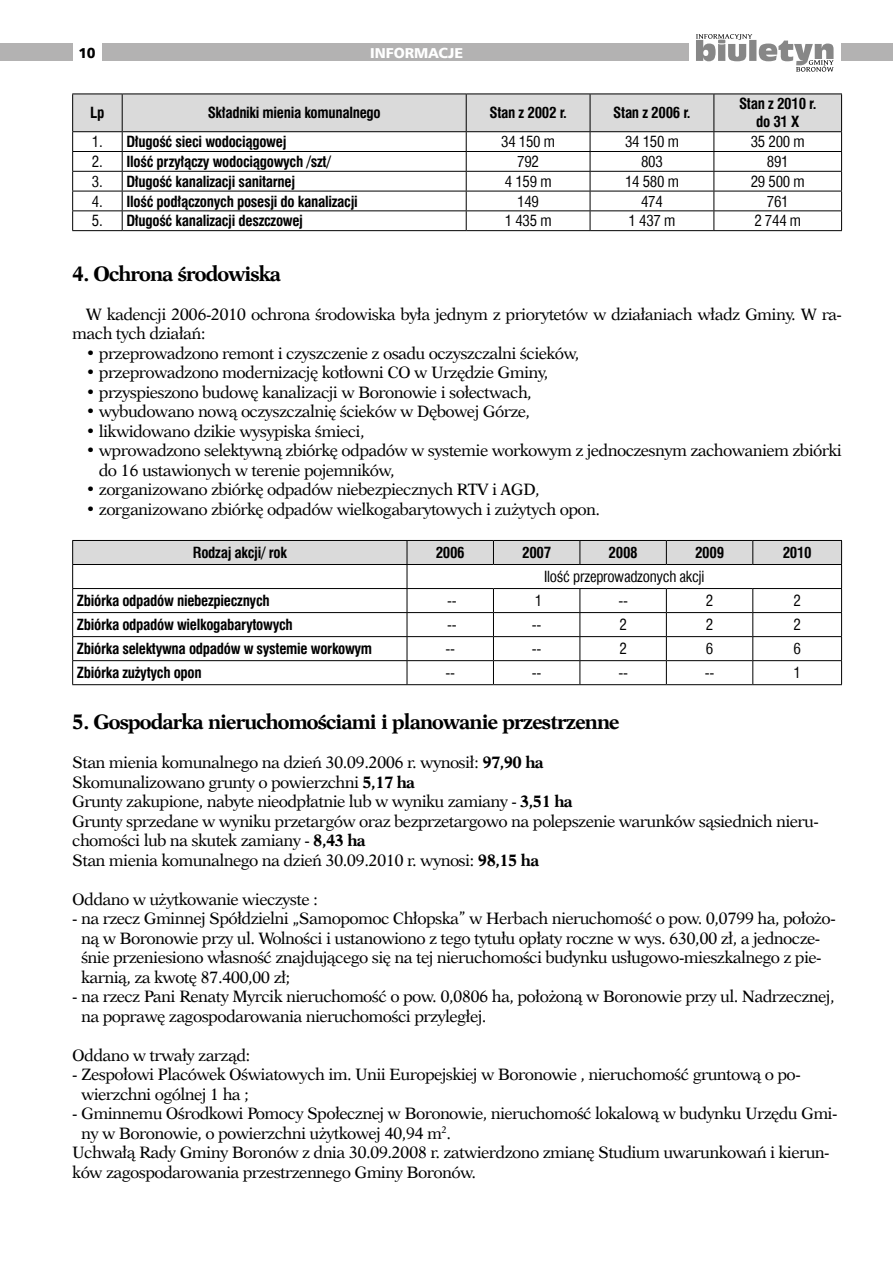
<style>
.page{position:relative;width:893px;height:1263px;background:#fff}
.page>*{position:absolute;margin:0;border:0;box-sizing:border-box;transform-origin:0 0}
.t1{font:700 21px "Dutch 823 EU";letter-spacing:-.04em;color:#000}
.t2{font:16.5px/19.5px "Dutch 823 EU";letter-spacing:-.04em;color:#000}
.t3{font:700 15px/18px "Swis 721 Cn EU";letter-spacing:-.02em;color:#000;text-align:center}
.t4{font:15px "Swis 721 Cn EU";letter-spacing:-.02em;color:#000}
.t5{font:14.4px "Humnst 777 Blk EU";color:#fff}
.t6{font:14.4px "Humnst 777 Blk EU";color:#000}
.s1{font-weight:400}
.s2{font-weight:700}
</style>
<div class="page">
<div style="left:102px;top:44px;width:587px;height:17px;background:#b3b2b2"></div>
<div style="left:842px;top:44px;width:51px;height:17px;background:#b3b2b2"></div>
<div style="left:0;top:44px;width:72px;height:17px;background:#b3b2b2"></div>
<svg style="left:696px;top:34px;width:138px;height:38px"></svg>
<hr style="left:72px;top:230px;width:50px;height:1px;background:#000">
<hr style="left:122px;top:230px;width:344px;height:1px;background:#000">
<hr style="left:466px;top:230px;width:124px;height:1px;background:#000">
<hr style="left:590px;top:230px;width:124px;height:1px;background:#000">
<hr style="left:714px;top:230px;width:128px;height:1px;background:#000">
<svg style="left:72px;top:94px;width:770px;height:136px"></svg>
<hr style="left:72px;top:684px;width:335px;height:1px;background:#000">
<hr style="left:407px;top:684px;width:86px;height:1px;background:#000">
<hr style="left:493px;top:684px;width:87px;height:1px;background:#000">
<hr style="left:580px;top:684px;width:86px;height:1px;background:#000">
<hr style="left:666px;top:684px;width:87px;height:1px;background:#000">
<hr style="left:753px;top:684px;width:89px;height:1px;background:#000">
<svg style="left:72px;top:540px;width:770px;height:144px"></svg>
<p class="t6" style="left:79px;top:43px;width:19px">10</p>
<p class="t5" style="left:370px;top:43px;width:95px">INFORMACJE</p>
<p class="t3" style="left:90px;top:105px;width:16px">Lp</p>
<p class="t3" style="left:208px;top:105px;width:174px">Składniki mienia komunalnego</p>
<p class="t3" style="left:489px;top:105px;width:79px">Stan z 2002 r.</p>
<p class="t3" style="left:613px;top:105px;width:79px">Stan z 2006 r.</p>
<p class="t3" style="left:739px;top:96px;width:79px">Stan z 2010 r. do 31 X</p>
<p class="t3" style="left:92px;top:133px;width:196px"><span class="s1">1.</span> Długość sieci wodociągowej</p>
<p class="t4" style="left:501px;top:132px;width:55px">34 150 m</p>
<p class="t4" style="left:625px;top:132px;width:55px">34 150 m</p>
<p class="t4" style="left:751px;top:132px;width:55px">35 200 m</p>
<p class="t3" style="left:92px;top:153px;width:240px"><span class="s1">2.</span> Ilość przyłączy wodociągowych /szt/</p>
<p class="t4" style="left:517px;top:152px;width:23px">792</p>
<p class="t4" style="left:641px;top:152px;width:23px">803</p>
<p class="t4" style="left:767px;top:152px;width:23px">891</p>
<p class="t3" style="left:92px;top:173px;width:205px"><span class="s1">3.</span> Długość kanalizacji sanitarnej</p>
<p class="t4" style="left:505px;top:171px;width:48px">4 159 m</p>
<p class="t4" style="left:625px;top:171px;width:55px">14 580 m</p>
<p class="t4" style="left:751px;top:171px;width:55px">29 500 m</p>
<p class="t3" style="left:92px;top:193px;width:267px"><span class="s1">4.</span> Ilość podłączonych posesji do kanalizacji</p>
<p class="t4" style="left:517px;top:191px;width:23px">149</p>
<p class="t4" style="left:641px;top:191px;width:23px">474</p>
<p class="t4" style="left:767px;top:191px;width:23px">761</p>
<p class="t3" style="left:92px;top:213px;width:213px"><span class="s1">5.</span> Długość kanalizacji deszczowej</p>
<p class="t4" style="left:505px;top:211px;width:48px">1 435 m</p>
<p class="t4" style="left:629px;top:211px;width:48px">1 437 m</p>
<p class="t4" style="left:754px;top:211px;width:48px">2 744 m</p>
<p class="t1" style="left:72px;top:260px;width:210px">4. Ochrona środowiska</p>
<p class="t2" style="left:72px;top:304px;width:771px;text-indent:13px">W kadencji 2006-2010 ochrona środowiska była jednym z priorytetów w działaniach władz Gminy. W ra&shy;mach tych działań:</p>
<p class="t2" style="left:86px;top:343px;width:495px">• przeprowadzono remont i czyszczenie z osadu oczyszczalni ścieków,</p>
<p class="t2" style="left:86px;top:363px;width:464px">• przeprowadzono modernizację kotłowni CO w Urzędzie Gminy,</p>
<p class="t2" style="left:86px;top:382px;width:448px">• przyspieszono budowę kanalizacji w Boronowie i sołectwach,</p>
<p class="t2" style="left:86px;top:402px;width:446px">• wybudowano nową oczyszczalnię ścieków w Dębowej Górze,</p>
<p class="t2" style="left:86px;top:421px;width:280px">• likwidowano dzikie wysypiska śmieci,</p>
<p class="t2" style="left:99px;top:441px;width:744px;text-indent:-13px">• wprowadzono selektywną zbiórkę odpadów w systemie workowym z jednoczesnym zachowaniem zbiórki do 16 ustawionych w terenie pojemników,</p>
<p class="t2" style="left:86px;top:480px;width:456px">• zorganizowano zbiórkę odpadów niebezpiecznych RTV i AGD,</p>
<p class="t2" style="left:86px;top:499px;width:516px">• zorganizowano zbiórkę odpadów wielkogabarytowych i zużytych opon.</p>
<p class="t3" style="left:193px;top:544px;width:96px">Rodzaj akcji/ rok</p>
<p class="t3" style="left:436px;top:544px;width:31px">2006</p>
<p class="t3" style="left:522px;top:544px;width:31px">2007</p>
<p class="t3" style="left:609px;top:544px;width:31px">2008</p>
<p class="t3" style="left:695px;top:544px;width:31px">2009</p>
<p class="t3" style="left:783px;top:544px;width:31px">2010</p>
<p class="t4" style="left:544px;top:567px;width:162px">Ilość przeprowadzonych akcji</p>
<p class="t3" style="left:77px;top:592px;width:194px">Zbiórka odpadów niebezpiecznych</p>
<p class="t4" style="left:447px;top:591px;width:11px">--</p>
<p class="t4" style="left:535px;top:591px;width:9px">1</p>
<p class="t4" style="left:618px;top:591px;width:11px">--</p>
<p class="t4" style="left:706px;top:591px;width:9px">2</p>
<p class="t4" style="left:793px;top:591px;width:9px">2</p>
<p class="t3" style="left:77px;top:616px;width:217px">Zbiórka odpadów wielkogabarytowych</p>
<p class="t4" style="left:447px;top:615px;width:11px">--</p>
<p class="t4" style="left:532px;top:615px;width:11px">--</p>
<p class="t4" style="left:619px;top:615px;width:9px">2</p>
<p class="t4" style="left:706px;top:615px;width:9px">2</p>
<p class="t4" style="left:793px;top:615px;width:9px">2</p>
<p class="t3" style="left:77px;top:640px;width:297px">Zbiórka selektywna odpadów w systemie workowym</p>
<p class="t4" style="left:445px;top:639px;width:11px">--</p>
<p class="t4" style="left:532px;top:639px;width:11px">--</p>
<p class="t4" style="left:619px;top:639px;width:9px">2</p>
<p class="t4" style="left:706px;top:639px;width:9px">6</p>
<p class="t4" style="left:793px;top:639px;width:9px">6</p>
<p class="t3" style="left:77px;top:664px;width:126px">Zbiórka zużytych opon</p>
<p class="t4" style="left:445px;top:663px;width:11px">--</p>
<p class="t4" style="left:532px;top:663px;width:11px">--</p>
<p class="t4" style="left:618px;top:663px;width:11px">--</p>
<p class="t4" style="left:705px;top:663px;width:11px">--</p>
<p class="t4" style="left:793px;top:663px;width:9px">1</p>
<p class="t1" style="left:72px;top:709px;width:549px">5. Gospodarka nieruchomościami i planowanie przestrzenne</p>
<p class="t2" style="left:72px;top:753px;width:748px">Stan mienia komunalnego na dzień 30.09.2006 r. wynosił: <span class="s2">97,90 ha<br></span>Skomunalizowano grunty o powierzchni <span class="s2">5,17 ha<br></span>Grunty zakupione, nabyte nieodpłatnie lub w wyniku zamiany - <span class="s2">3,51 ha<br></span>Grunty sprzedane w wyniku przetargów oraz bezprzetargowo na polepszenie warunków sąsiednich nieru&shy;chomości lub na skutek zamiany - <span class="s2">8,43 ha<br></span>Stan mienia komunalnego na dzień 30.09.2010 r. wynosi: <span class="s2">98,15 ha</span></p>
<p class="t2" style="left:72px;top:889px;width:247px">Oddano w użytkowanie wieczyste :</p>
<p class="t2" style="left:81px;top:909px;width:756px;text-indent:-9px">- na rzecz Gminnej Spółdzielni „Samopomoc Chłopska” w Herbach nieruchomość o pow. 0,0799 ha, położo&shy;ną w Boronowie przy ul. Wolności i ustanowiono z tego tytułu opłaty roczne w wys. 630,00 zł, a jednocze&shy;śnie przeniesiono własność znajdującego się na tej nieruchomości budynku usługowo-mieszkalnego z pie&shy;karnią, za kwotę 87.400,00 zł;</p>
<p class="t2" style="left:81px;top:987px;width:755px;text-indent:-9px">- na rzecz Pani Renaty Myrcik nieruchomość o pow. 0,0806 ha, położoną w Boronowie przy ul. Nadrzecznej, na poprawę zagospodarowania nieruchomości przyległej.</p>
<p class="t2" style="left:72px;top:1045px;width:180px">Oddano w trwały zarząd:</p>
<p class="t2" style="left:81px;top:1065px;width:721px;text-indent:-9px">- Zespołowi Placówek Oświatowych im. Unii Europejskiej w Boronowie , nieruchomość gruntową o po&shy;wierzchni ogólnej 1 ha ;</p>
<p class="t2" style="left:72px;top:1104px;width:767px">- Gminnemu Ośrodkowi Pomocy Społecznej w Boronowie, nieruchomość lokalową w budynku Urzędu Gmi-</p>
<p class="t2" style="left:81px;top:1123px;width:372px">ny w Boronowie, o powierzchni użytkowej 40,94 m<sup>2</sup>.</p>
<p class="t2" style="left:72px;top:1143px;width:759px">Uchwałą Rady Gminy Boronów z dnia 30.09.2008 r. zatwierdzono zmianę Studium uwarunkowań i kierun-</p>
<p class="t2" style="left:72px;top:1162px;width:405px">ków zagospodarowania przestrzennego Gminy Boronów.</p>
</div>
